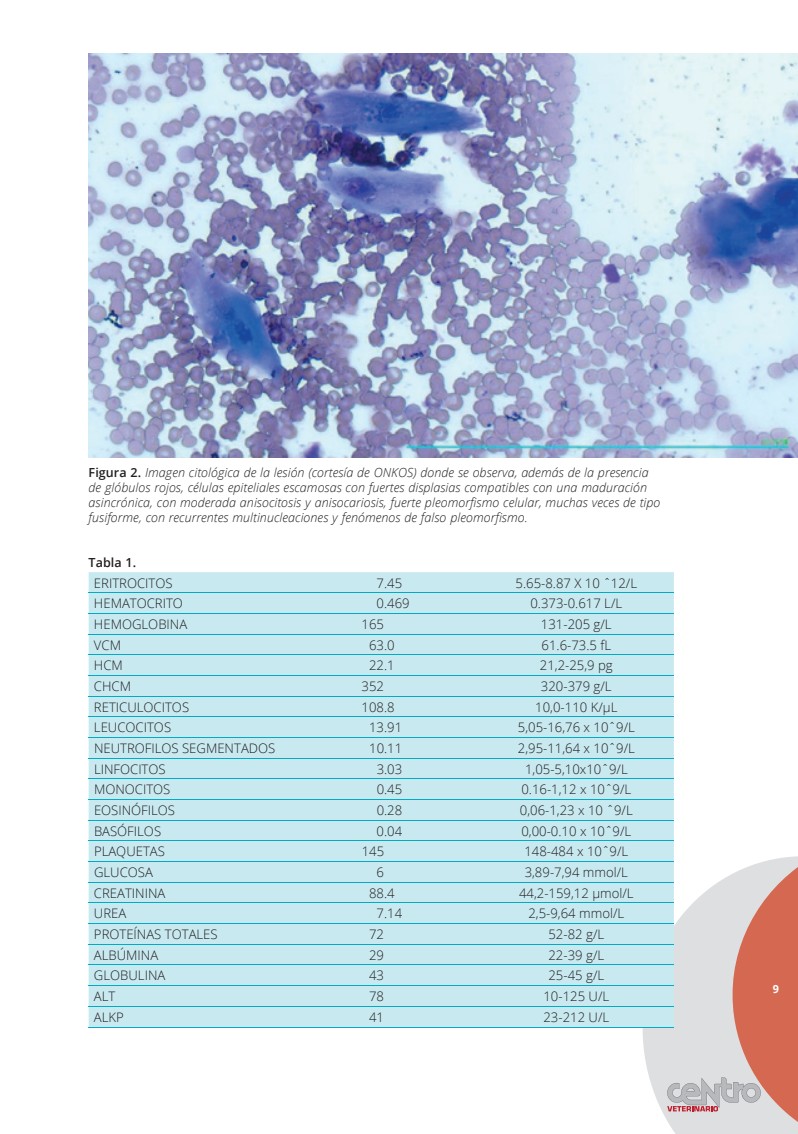
<style>
.page{position:relative;width:798px;height:1134px;background:#fff}
.page>*{position:absolute;margin:0;border:0;box-sizing:border-box;transform-origin:0 0}
.t1{font:300 13.12px "Open Sans";color:#231f20}
.t2{font:italic 300 12.5px/15px "Open Sans";letter-spacing:.005em;color:#231f20}
.t3{font:600 12.5px "Open Sans";letter-spacing:.005em;color:#231f20}
.t4{font:700 11.25px "Open Sans";color:#fff;scale:.96 1}
.s1{font-weight:600;font-style:normal}
</style>
<div class="page">
<svg style="left:642px;top:845px;width:155px;height:289px"></svg>
<svg style="left:667px;top:867px;width:130px;height:255px;background:#d9b4ad"></svg>
<img style="left:89px;top:53px;width:708px;height:404px">
<div style="left:89px;top:572px;width:584px;height:455px;background:#c8e9f0"></div>
<hr style="left:89px;top:592px;width:194px;height:1px;background:#00abc5">
<hr style="left:283px;top:592px;width:195px;height:1px;background:#00abc5">
<hr style="left:478px;top:592px;width:195px;height:1px;background:#00abc5">
<hr style="left:89px;top:613px;width:194px;height:1px;background:#00abc5">
<hr style="left:283px;top:613px;width:195px;height:1px;background:#00abc5">
<hr style="left:478px;top:613px;width:195px;height:1px;background:#00abc5">
<hr style="left:89px;top:634px;width:194px;height:1px;background:#00abc5">
<hr style="left:283px;top:634px;width:195px;height:1px;background:#00abc5">
<hr style="left:478px;top:634px;width:195px;height:1px;background:#00abc5">
<hr style="left:89px;top:654px;width:194px;height:1px;background:#00abc5">
<hr style="left:283px;top:654px;width:195px;height:1px;background:#00abc5">
<hr style="left:478px;top:654px;width:195px;height:1px;background:#00abc5">
<hr style="left:89px;top:675px;width:194px;height:1px;background:#00abc5">
<hr style="left:283px;top:675px;width:195px;height:1px;background:#00abc5">
<hr style="left:478px;top:675px;width:195px;height:1px;background:#00abc5">
<hr style="left:89px;top:696px;width:194px;height:1px;background:#00abc5">
<hr style="left:283px;top:696px;width:195px;height:1px;background:#00abc5">
<hr style="left:478px;top:696px;width:195px;height:1px;background:#00abc5">
<hr style="left:89px;top:716px;width:194px;height:1px;background:#00abc5">
<hr style="left:283px;top:716px;width:195px;height:1px;background:#00abc5">
<hr style="left:478px;top:716px;width:195px;height:1px;background:#00abc5">
<hr style="left:89px;top:737px;width:194px;height:1px;background:#00abc5">
<hr style="left:283px;top:737px;width:195px;height:1px;background:#00abc5">
<hr style="left:478px;top:737px;width:195px;height:1px;background:#00abc5">
<hr style="left:89px;top:758px;width:194px;height:1px;background:#00abc5">
<hr style="left:283px;top:758px;width:195px;height:1px;background:#00abc5">
<hr style="left:478px;top:758px;width:195px;height:1px;background:#00abc5">
<hr style="left:89px;top:778px;width:194px;height:1px;background:#00abc5">
<hr style="left:283px;top:778px;width:195px;height:1px;background:#00abc5">
<hr style="left:478px;top:778px;width:195px;height:1px;background:#00abc5">
<hr style="left:89px;top:799px;width:194px;height:1px;background:#00abc5">
<hr style="left:283px;top:799px;width:195px;height:1px;background:#00abc5">
<hr style="left:478px;top:799px;width:195px;height:1px;background:#00abc5">
<hr style="left:89px;top:820px;width:194px;height:1px;background:#00abc5">
<hr style="left:283px;top:820px;width:195px;height:1px;background:#00abc5">
<hr style="left:478px;top:820px;width:195px;height:1px;background:#00abc5">
<hr style="left:89px;top:841px;width:194px;height:1px;background:#00abc5">
<hr style="left:283px;top:841px;width:195px;height:1px;background:#00abc5">
<hr style="left:478px;top:841px;width:195px;height:1px;background:#00abc5">
<hr style="left:89px;top:861px;width:194px;height:1px;background:#00abc5">
<hr style="left:283px;top:861px;width:195px;height:1px;background:#00abc5">
<hr style="left:478px;top:861px;width:195px;height:1px;background:#00abc5">
<hr style="left:89px;top:882px;width:194px;height:1px;background:#00abc5">
<hr style="left:283px;top:882px;width:195px;height:1px;background:#00abc5">
<hr style="left:478px;top:882px;width:195px;height:1px;background:#00abc5">
<hr style="left:89px;top:903px;width:194px;height:1px;background:#00abc5">
<hr style="left:283px;top:903px;width:195px;height:1px;background:#00abc5">
<hr style="left:478px;top:903px;width:195px;height:1px;background:#00abc5">
<hr style="left:89px;top:923px;width:194px;height:1px;background:#00abc5">
<hr style="left:283px;top:923px;width:195px;height:1px;background:#00abc5">
<hr style="left:478px;top:923px;width:195px;height:1px;background:#00abc5">
<hr style="left:89px;top:944px;width:194px;height:1px;background:#00abc5">
<hr style="left:283px;top:944px;width:195px;height:1px;background:#00abc5">
<hr style="left:478px;top:944px;width:195px;height:1px;background:#00abc5">
<hr style="left:89px;top:965px;width:194px;height:1px;background:#00abc5">
<hr style="left:283px;top:965px;width:195px;height:1px;background:#00abc5">
<hr style="left:478px;top:965px;width:195px;height:1px;background:#00abc5">
<hr style="left:89px;top:985px;width:194px;height:1px;background:#00abc5">
<hr style="left:283px;top:985px;width:195px;height:1px;background:#00abc5">
<hr style="left:478px;top:985px;width:195px;height:1px;background:#00abc5">
<hr style="left:89px;top:1006px;width:194px;height:1px;background:#00abc5">
<hr style="left:283px;top:1006px;width:195px;height:1px;background:#00abc5">
<hr style="left:478px;top:1006px;width:195px;height:1px;background:#00abc5">
<hr style="left:89px;top:1027px;width:194px;height:1px;background:#00abc5">
<hr style="left:283px;top:1027px;width:195px;height:1px;background:#00abc5">
<hr style="left:478px;top:1027px;width:195px;height:1px;background:#00abc5">
<p class="t2" style="left:89px;top:465px;width:573px"><span class="s1">Figura 2.</span> Imagen citológica de la lesión (cortesía de ONKOS) donde se observa, además de la presencia de glóbulos rojos, células epiteliales escamosas con fuertes displasias compatibles con una maduración asincrónica, con moderada anisocitosis y anisocariosis, fuerte pleomorfismo celular, muchas veces de tipo fusiforme, con recurrentes multinucleaciones y fenómenos de falso pleomorfismo.</p>
<p class="t3" style="left:89px;top:554px;width:49px">Tabla 1.</p>
<p class="t1" style="left:94px;top:574px;width:80px">ERITROCITOS</p>
<p class="t1" style="left:376px;top:574px;width:27px">7.45</p>
<p class="t1" style="left:515px;top:574px;width:123px">5.65-8.87 X 10 ˆ12/L</p>
<p class="t1" style="left:94px;top:594px;width:90px">HEMATOCRITO</p>
<p class="t1" style="left:376px;top:594px;width:35px">0.469</p>
<p class="t1" style="left:530px;top:594px;width:93px">0.373-0.617 L/L</p>
<p class="t1" style="left:94px;top:615px;width:95px">HEMOGLOBINA</p>
<p class="t1" style="left:361px;top:615px;width:24px">165</p>
<p class="t1" style="left:540px;top:615px;width:72px">131-205 g/L</p>
<p class="t1" style="left:94px;top:636px;width:29px">VCM</p>
<p class="t1" style="left:369px;top:636px;width:27px">63.0</p>
<p class="t1" style="left:541px;top:636px;width:71px">61.6-73.5 fL</p>
<p class="t1" style="left:94px;top:656px;width:30px">HCM</p>
<p class="t1" style="left:369px;top:656px;width:27px">22.1</p>
<p class="t1" style="left:539px;top:656px;width:74px">21,2-25,9 pg</p>
<p class="t1" style="left:94px;top:677px;width:39px">CHCM</p>
<p class="t1" style="left:361px;top:677px;width:24px">352</p>
<p class="t1" style="left:540px;top:677px;width:72px">320-379 g/L</p>
<p class="t1" style="left:94px;top:698px;width:97px">RETICULOCITOS</p>
<p class="t1" style="left:361px;top:698px;width:35px">108.8</p>
<p class="t1" style="left:535px;top:698px;width:84px">10,0-110 K/µL</p>
<p class="t1" style="left:94px;top:718px;width:79px">LEUCOCITOS</p>
<p class="t1" style="left:369px;top:718px;width:35px">13.91</p>
<p class="t1" style="left:517px;top:718px;width:118px">5,05-16,76 x 10ˆ9/L</p>
<p class="t1" style="left:94px;top:739px;width:183px">NEUTROFILOS SEGMENTADOS</p>
<p class="t1" style="left:369px;top:739px;width:35px">10.11</p>
<p class="t1" style="left:517px;top:739px;width:118px">2,95-11,64 x 10ˆ9/L</p>
<p class="t1" style="left:94px;top:760px;width:73px">LINFOCITOS</p>
<p class="t1" style="left:376px;top:760px;width:27px">3.03</p>
<p class="t1" style="left:525px;top:760px;width:104px">1,05-5,10x10ˆ9/L</p>
<p class="t1" style="left:94px;top:780px;width:78px">MONOCITOS</p>
<p class="t1" style="left:376px;top:780px;width:27px">0.45</p>
<p class="t1" style="left:521px;top:780px;width:111px">0.16-1,12 x 10ˆ9/L</p>
<p class="t1" style="left:94px;top:801px;width:83px">EOSINÓFILOS</p>
<p class="t1" style="left:376px;top:801px;width:27px">0.28</p>
<p class="t1" style="left:519px;top:801px;width:114px">0,06-1,23 x 10 ˆ9/L</p>
<p class="t1" style="left:94px;top:822px;width:69px">BASÓFILOS</p>
<p class="t1" style="left:376px;top:822px;width:27px">0.04</p>
<p class="t1" style="left:521px;top:822px;width:111px">0,00-0.10 x 10ˆ9/L</p>
<p class="t1" style="left:94px;top:842px;width:72px">PLAQUETAS</p>
<p class="t1" style="left:361px;top:842px;width:24px">145</p>
<p class="t1" style="left:524px;top:842px;width:105px">148-484 x 10ˆ9/L</p>
<p class="t1" style="left:94px;top:863px;width:60px">GLUCOSA</p>
<p class="t1" style="left:376px;top:863px;width:9px">6</p>
<p class="t1" style="left:524px;top:863px;width:105px">3,89-7,94 mmol/L</p>
<p class="t1" style="left:94px;top:884px;width:73px">CREATININA</p>
<p class="t1" style="left:369px;top:884px;width:27px">88.4</p>
<p class="t1" style="left:519px;top:884px;width:116px">44,2-159,12 µmol/L</p>
<p class="t1" style="left:94px;top:904px;width:34px">UREA</p>
<p class="t1" style="left:376px;top:904px;width:27px">7.14</p>
<p class="t1" style="left:528px;top:904px;width:97px">2,5-9,64 mmol/L</p>
<p class="t1" style="left:94px;top:925px;width:125px">PROTEÍNAS TOTALES</p>
<p class="t1" style="left:369px;top:925px;width:16px">72</p>
<p class="t1" style="left:548px;top:925px;width:57px">52-82 g/L</p>
<p class="t1" style="left:94px;top:946px;width:66px">ALBÚMINA</p>
<p class="t1" style="left:369px;top:946px;width:16px">29</p>
<p class="t1" style="left:548px;top:946px;width:57px">22-39 g/L</p>
<p class="t1" style="left:94px;top:966px;width:73px">GLOBULINA</p>
<p class="t1" style="left:369px;top:966px;width:16px">43</p>
<p class="t1" style="left:548px;top:966px;width:57px">25-45 g/L</p>
<p class="t1" style="left:94px;top:987px;width:23px">ALT</p>
<p class="t1" style="left:369px;top:987px;width:16px">78</p>
<p class="t1" style="left:543px;top:987px;width:67px">10-125 U/L</p>
<p class="t1" style="left:94px;top:1008px;width:31px">ALKP</p>
<p class="t1" style="left:369px;top:1008px;width:16px">41</p>
<p class="t1" style="left:543px;top:1008px;width:67px">23-212 U/L</p>
<p class="t4" style="left:772px;top:980px;width:8px">9</p>
</div>
